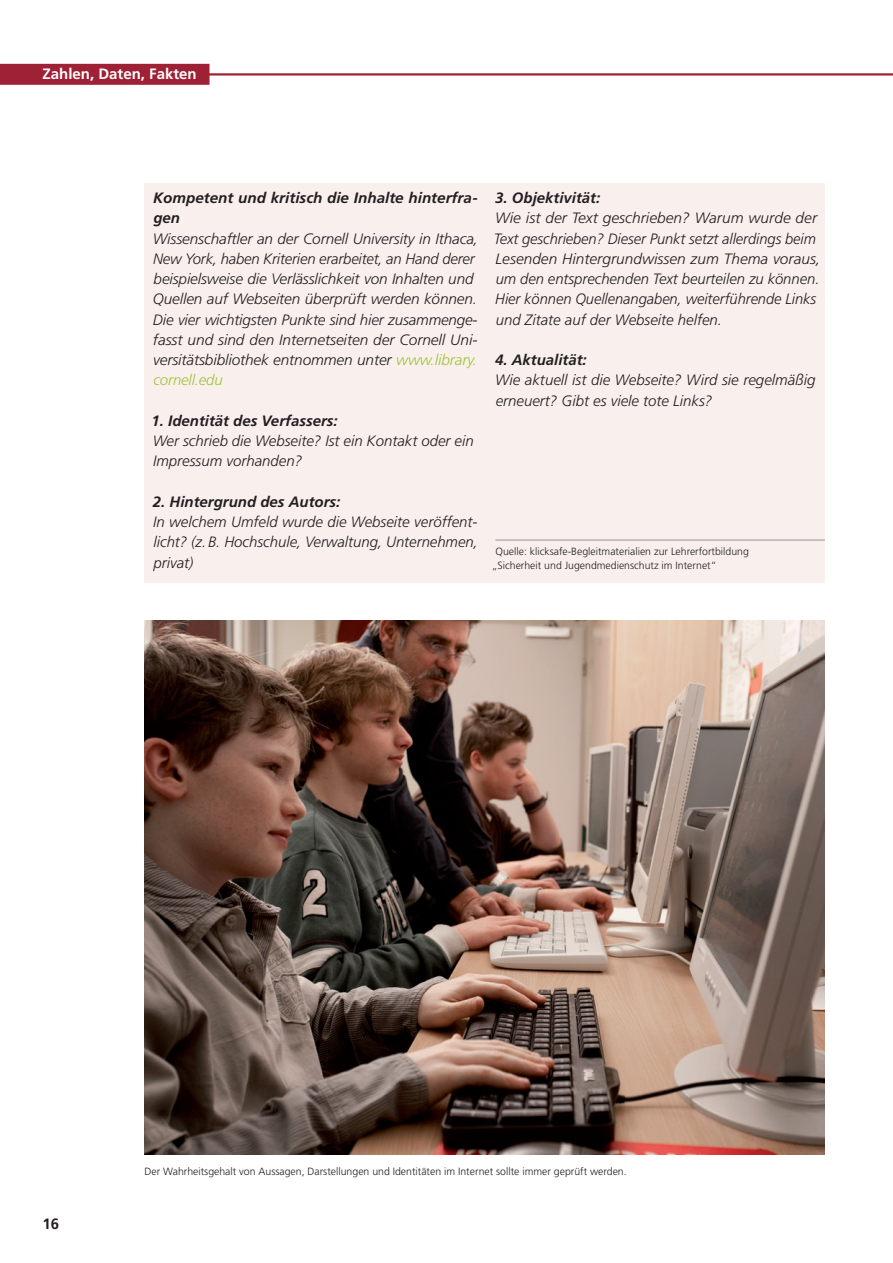
<style>
.page{position:relative;width:893px;height:1263px;background:#fff}
.page>*{position:absolute;margin:0;border:0;box-sizing:border-box;transform-origin:0 0}
.t1{font:italic 300 15px/20.2px "Frutiger LT Std";color:#231f20}
.t2{font:italic 700 15px/20.2px "Frutiger LT Std";color:#231f20}
.t3{font:700 15px "Frutiger LT Std";color:#fff}
.t4{font:700 15px "Frutiger LT Std";color:#231f20}
.t5{font:300 10.5px/13.5px "Frutiger LT Std";color:#231f20}
.s1{color:#9ec536}
</style>
<div class="page">
<hr style="left:0;top:73px;width:893px;height:3px;background:#9e2135">
<img style="left:145px;top:621px;width:680px;height:534px">
<div style="left:0;top:64px;width:210px;height:21px;background:#9e2135"></div>
<div style="left:145px;top:183px;width:680px;height:400px;background:#f9f0ee"></div>
<hr style="left:495px;top:540px;width:330px;height:1px;background:#939598">
<p class="t3" style="left:43px;top:65px;width:156px">Zahlen, Daten, Fakten</p>
<p class="t2" style="left:153px;top:188px;width:326px">Kompetent und kritisch die Inhalte hinterfra&shy;gen</p>
<p class="t1" style="left:153px;top:228px;width:327px">Wissenschaftler an der Cornell University in Ithaca, New York, haben Kriterien erarbeitet, an Hand derer beispielsweise die Verlässlichkeit von Inhalten und Quellen auf Webseiten überprüft werden können.<br>Die vier wichtigsten Punkte sind hier zusammenge&shy;fasst und sind den Internetseiten der Cornell Uni&shy;versitätsbibliothek entnommen unter <span class="s1">www.library. cornell.edu</span></p>
<p class="t2" style="left:151px;top:411px;width:188px">1. Identität des Verfassers:</p>
<p class="t1" style="left:153px;top:431px;width:322px">Wer schrieb die Webseite? Ist ein Kontakt oder ein<br>Impressum vorhanden?</p>
<p class="t2" style="left:153px;top:492px;width:189px">2. Hintergrund des Autors:</p>
<p class="t1" style="left:153px;top:512px;width:326px;text-align:justify">In welchem Umfeld wurde die Webseite veröffent&shy;licht? (z.B. Hochschule, Verwaltung, Unternehmen, privat)</p>
<p class="t2" style="left:495px;top:188px;width:107px">3. Objektivität:</p>
<p class="t1" style="left:494px;top:208px;width:328px">Wie ist der Text geschrieben? Warum wurde der Text geschrieben? Dieser Punkt setzt allerdings beim Lesenden Hintergrundwissen zum Thema voraus, um den entsprechenden Text beurteilen zu können.<br>Hier können Quellenangaben, weiterführende Links und Zitate auf der Webseite helfen.</p>
<p class="t2" style="left:495px;top:350px;width:93px">4. Aktualität:</p>
<p class="t1" style="left:495px;top:370px;width:322px">Wie aktuell ist die Webseite? Wird sie regelmäßig erneuert? Gibt es viele tote Links?</p>
<p class="t5" style="left:492px;top:545px;width:259px;text-indent:4px">Quelle: klicksafe-Begleitmaterialien zur Lehrerfortbildung „Sicherheit und Jugendmedienschutz im Internet“</p>
<p class="t4" style="left:43px;top:1215px;width:18px">16</p>
<p class="t5" style="left:145px;top:1165px;width:482px">Der Wahrheitsgehalt von Aussagen, Darstellungen und Identitäten im Internet sollte immer geprüft werden.</p>
</div>
